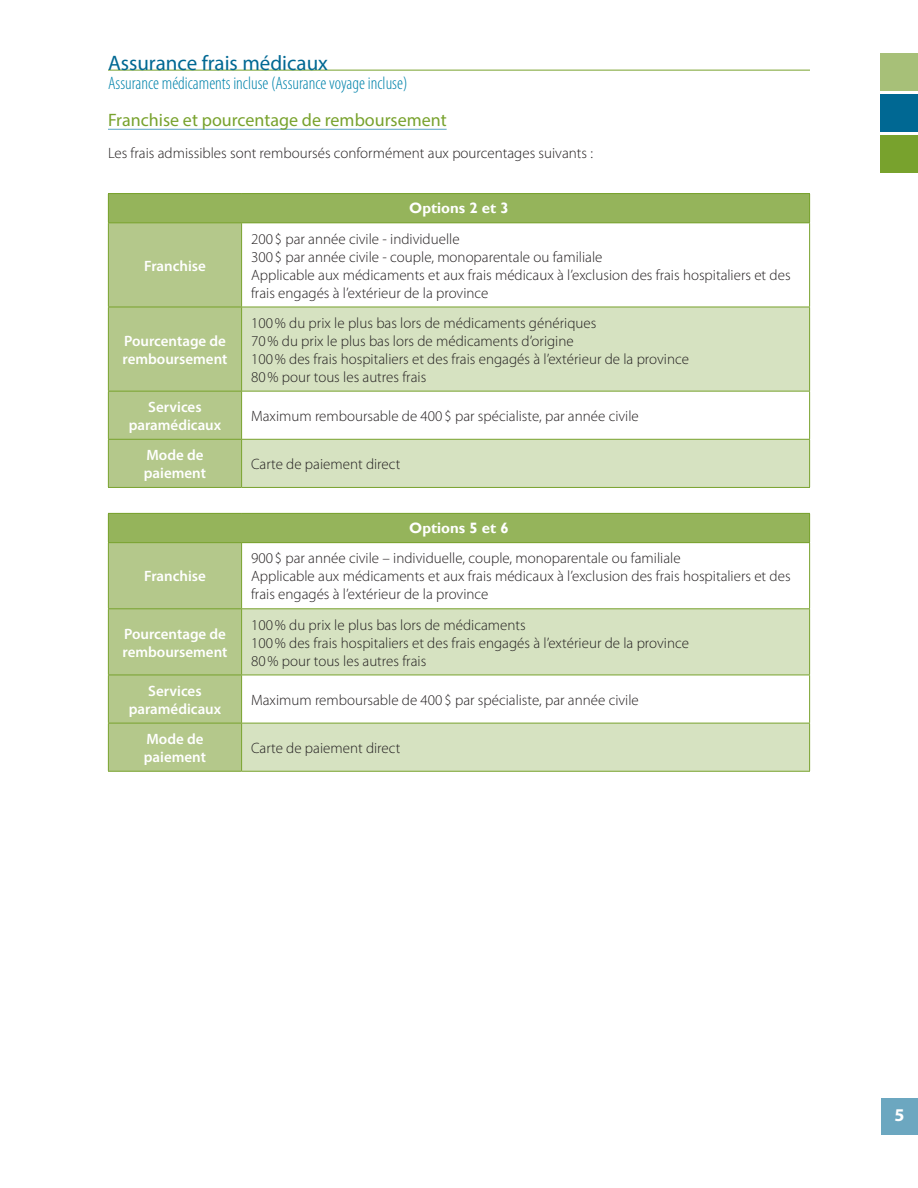
<style>
.page{position:relative;width:918px;height:1188px;background:#fff}
.page>*{position:absolute;margin:0;border:0;box-sizing:border-box;transform-origin:0 0}
.t1{font:21px "Myriad Pro";color:#006893}
.underTitle{font:300 condensed 18px "Myriad Pro";color:#0183ab}
.subTitle{font:18px "Myriad Pro";color:#78a22d}
.t2{font:700 18px "Myriad Pro";color:#fff}
.mainText{font:300 15px/18px "Myriad Pro";color:#231f20}
.mainText-2{font:600 15px/18px "Myriad Pro";color:#fff}
.mainText-3{font:700 15px "Gill Sans";color:#fff}
</style>
<div class="page">
<div style="left:882px;top:1098px;width:36px;height:36px;background:#6ca7c0"></div>
<div style="left:881px;top:95px;width:37px;height:37px;background:#006893"></div>
<div style="left:881px;top:135px;width:37px;height:38px;background:#78a22d"></div>
<div style="left:881px;top:54px;width:37px;height:37px;background:#a7c078"></div>
<hr style="left:108px;top:70px;width:702px;height:1px;background:#78a22d">
<hr style="left:108px;top:129px;width:339px;height:1px;background:#58a4c4">
<div style="left:108px;top:194px;width:702px;height:29px;background:#95b45b"></div>
<svg style="left:242px;top:308px;width:567px;height:179px;fill:#d6e2c1"></svg>
<hr style="left:108px;top:487px;width:134px;height:1px;background:#78a22d">
<hr style="left:242px;top:391px;width:568px;height:1px;background:#78a22d">
<hr style="left:242px;top:439px;width:568px;height:1px;background:#78a22d">
<hr style="left:242px;top:487px;width:568px;height:1px;background:#78a22d">
<hr style="left:809px;top:307px;width:1px;height:84px;background:#78a22d">
<hr style="left:809px;top:392px;width:1px;height:47px;background:#78a22d">
<hr style="left:809px;top:440px;width:1px;height:47px;background:#78a22d">
<hr style="left:809px;top:223px;width:1px;height:84px;background:#78a22d">
<hr style="left:242px;top:307px;width:568px;height:1px;background:#78a22d">
<hr style="left:108px;top:193px;width:134px;height:1px;background:#78a22d">
<svg style="left:108px;top:194px;width:134px;height:293px;background:#afc584"></svg>
<hr style="left:242px;top:193px;width:568px;height:1px;background:#78a22d">
<svg style="left:809px;top:194px;width:1px;height:28px"></svg>
<hr style="left:108px;top:222px;width:134px;height:1px;background:#78a22d">
<hr style="left:242px;top:222px;width:568px;height:1px;background:#78a22d">
<div style="left:108px;top:513px;width:702px;height:30px;background:#95b45b"></div>
<svg style="left:242px;top:609px;width:567px;height:162px;fill:#d6e2c1"></svg>
<hr style="left:108px;top:771px;width:134px;height:1px;background:#78a22d">
<hr style="left:242px;top:675px;width:568px;height:1px;background:#78a22d">
<hr style="left:242px;top:723px;width:568px;height:1px;background:#78a22d">
<hr style="left:242px;top:771px;width:568px;height:1px;background:#78a22d">
<hr style="left:809px;top:609px;width:1px;height:66px;background:#78a22d">
<hr style="left:809px;top:675px;width:1px;height:48px;background:#78a22d">
<hr style="left:809px;top:723px;width:1px;height:48px;background:#78a22d">
<hr style="left:809px;top:543px;width:1px;height:65px;background:#78a22d">
<hr style="left:242px;top:608px;width:568px;height:1px;background:#78a22d">
<hr style="left:108px;top:513px;width:134px;height:1px;background:#78a22d">
<svg style="left:108px;top:514px;width:134px;height:257px;background:#afc483"></svg>
<hr style="left:242px;top:513px;width:568px;height:1px;background:#78a22d">
<svg style="left:809px;top:514px;width:1px;height:28px"></svg>
<hr style="left:108px;top:542px;width:134px;height:1px;background:#78a22d">
<hr style="left:242px;top:542px;width:568px;height:1px;background:#78a22d">
<p class="t1" style="left:108px;top:50px;width:222px">Assurance frais médicaux</p>
<p class="underTitle" style="left:108px;top:74px;width:301px">Assurance médicaments incluse (Assurance voyage incluse)</p>
<p class="subTitle" style="left:108px;top:109px;width:340px">Franchise et pourcentage de remboursement</p>
<p class="mainText" style="left:108px;top:144px;width:487px">Les frais admissibles sont remboursés conformément aux pourcentages suivants :</p>
<p class="mainText-2" style="left:144px;top:256px;width:63px">Franchise</p>
<p class="mainText-2" style="left:122px;top:331px;width:106px">Pourcentage de remboursement</p>
<p class="mainText-3" style="left:409px;top:199px;width:101px">Options 2 et 3</p>
<p class="mainText" style="left:251px;top:229px;width:541px">200 $ par année civile - individuelle<br>300 $ par année civile - couple, monoparentale ou familiale<br>Applicable aux médicaments et aux frais médicaux à l’exclusion des frais hospitaliers et des frais engagés à l’extérieur de la province</p>
<p class="mainText" style="left:251px;top:314px;width:440px">100% du prix le plus bas lors de médicaments génériques<br>70% du prix le plus bas lors de médicaments d’origine<br>100% des frais hospitaliers et des frais engagés à l’extérieur de la province 80% pour tous les autres frais</p>
<p class="mainText-2" style="left:129px;top:397px;width:94px;text-align:center">Services paramédicaux</p>
<p class="mainText" style="left:251px;top:407px;width:389px">Maximum remboursable de 400 $ par spécialiste, par année civile</p>
<p class="mainText-2" style="left:144px;top:446px;width:64px">Mode de paiement</p>
<p class="mainText" style="left:251px;top:455px;width:151px">Carte de paiement direct</p>
<p class="mainText-2" style="left:144px;top:567px;width:63px">Franchise</p>
<p class="mainText-3" style="left:409px;top:519px;width:101px">Options 5 et 6</p>
<p class="mainText" style="left:251px;top:549px;width:541px">900 $ par année civile – individuelle, couple, monoparentale ou familiale<br>Applicable aux médicaments et aux frais médicaux à l’exclusion des frais hospitaliers et des frais engagés à l’extérieur de la province</p>
<p class="mainText-2" style="left:122px;top:624px;width:106px">Pourcentage de remboursement</p>
<p class="mainText" style="left:251px;top:615px;width:440px">100% du prix le plus bas lors de médicaments<br>100% des frais hospitaliers et des frais engagés à l’extérieur de la province<br>80% pour tous les autres frais</p>
<p class="mainText-2" style="left:129px;top:681px;width:94px;text-align:center">Services paramédicaux</p>
<p class="mainText" style="left:251px;top:691px;width:389px">Maximum remboursable de 400 $ par spécialiste, par année civile</p>
<p class="mainText-2" style="left:144px;top:729px;width:64px">Mode de paiement</p>
<p class="mainText" style="left:251px;top:739px;width:151px">Carte de paiement direct</p>
<p class="t2" style="left:894px;top:1103px;width:11px">5</p>
</div>
